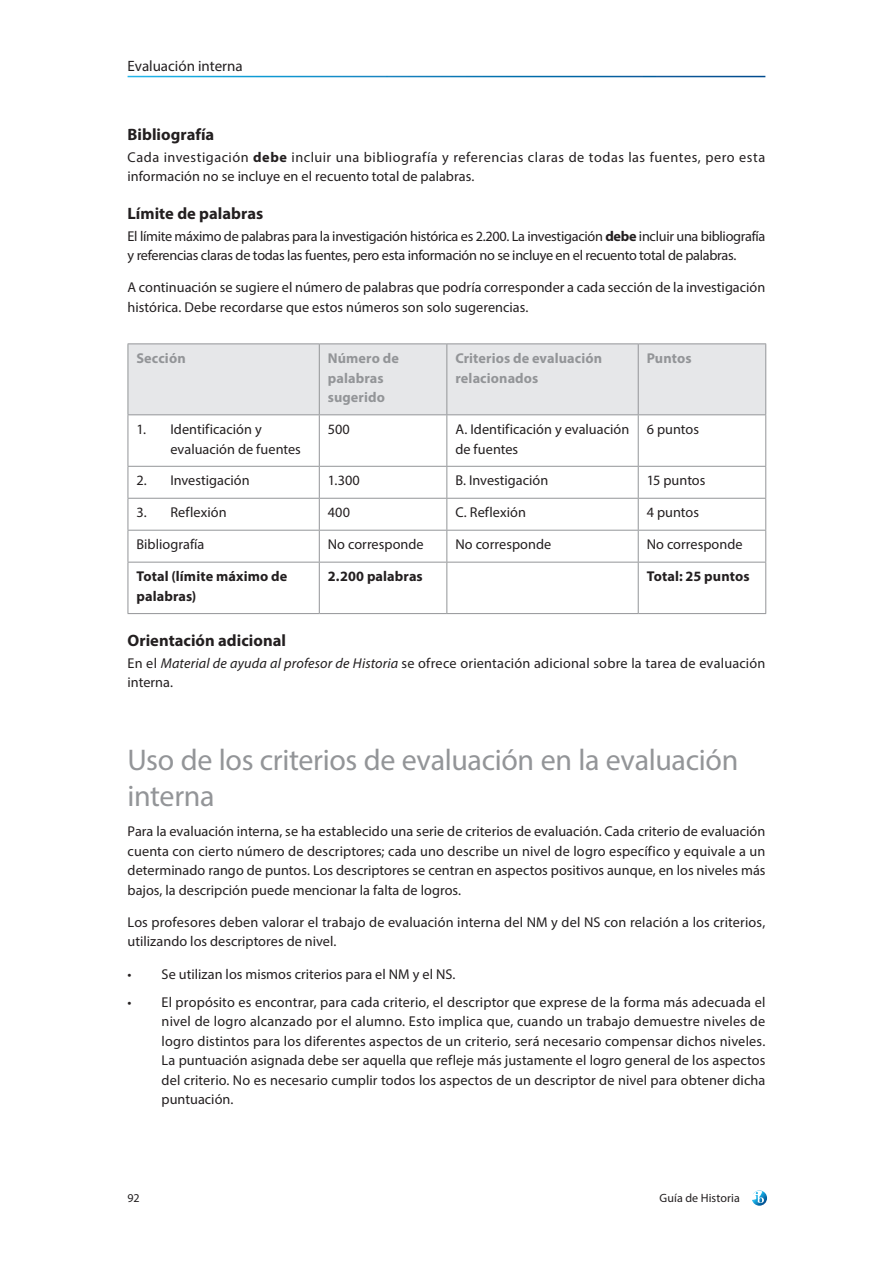
<style>
.page{position:relative;width:893px;height:1263px;background:#fff}
.page>*{position:absolute;margin:0;border:0;box-sizing:border-box;transform-origin:0 0}
.t1{font:30px/36px "Myriad Pro";letter-spacing:-.01em;color:#939598}
.t2{font:700 16.5px "Myriad Pro";color:#231f20}
.t3{font:15px "Myriad Pro";color:#231f20}
.t4{font:14.25px/19.5px "Myriad Pro";letter-spacing:.005em;color:#231f20}
.t5{font:14.25px/19.5px "Myriad Pro";letter-spacing:-.02em;color:#231f20}
.t6{font:14.25px/19.5px "Myriad Pro";letter-spacing:.035em;color:#231f20}
.t7{font:700 14.25px/19.5px "Myriad Pro";letter-spacing:.005em;color:#939598}
.t8{font:700 14.25px/19.5px "Myriad Pro";letter-spacing:.005em;color:#231f20}
.t9{font:12px "Myriad Pro";letter-spacing:.01em;color:#231f20}
.s1{font-weight:700}
.s2{font-style:italic}
</style>
<div class="page">
<svg style="left:752px;top:1190px;width:15px;height:16px"></svg>
<div style="left:129px;top:344px;width:636px;height:70px;background:#e6e7e9"></div>
<hr style="left:128px;top:343px;width:191px;height:1px;background:#939598">
<hr style="left:128px;top:344px;width:1px;height:70px;background:#939598">
<hr style="left:319px;top:343px;width:128px;height:1px;background:#939598">
<hr style="left:319px;top:344px;width:1px;height:70px;background:#939598">
<hr style="left:447px;top:343px;width:191px;height:1px;background:#939598">
<hr style="left:446px;top:344px;width:1px;height:70px;background:#939598">
<hr style="left:638px;top:343px;width:128px;height:1px;background:#939598">
<hr style="left:638px;top:344px;width:1px;height:70px;background:#939598">
<hr style="left:765px;top:344px;width:1px;height:70px;background:#939598">
<hr style="left:128px;top:414px;width:191px;height:1px;background:#939598">
<hr style="left:128px;top:415px;width:1px;height:51px;background:#939598">
<hr style="left:319px;top:414px;width:128px;height:1px;background:#939598">
<hr style="left:319px;top:415px;width:1px;height:51px;background:#939598">
<hr style="left:447px;top:414px;width:191px;height:1px;background:#939598">
<hr style="left:446px;top:415px;width:1px;height:51px;background:#939598">
<hr style="left:638px;top:414px;width:128px;height:1px;background:#939598">
<hr style="left:638px;top:415px;width:1px;height:51px;background:#939598">
<hr style="left:765px;top:415px;width:1px;height:51px;background:#939598">
<hr style="left:128px;top:466px;width:191px;height:1px;background:#939598">
<hr style="left:128px;top:467px;width:1px;height:31px;background:#939598">
<hr style="left:319px;top:466px;width:128px;height:1px;background:#939598">
<hr style="left:319px;top:467px;width:1px;height:31px;background:#939598">
<hr style="left:447px;top:466px;width:191px;height:1px;background:#939598">
<hr style="left:446px;top:467px;width:1px;height:31px;background:#939598">
<hr style="left:638px;top:466px;width:128px;height:1px;background:#939598">
<hr style="left:638px;top:467px;width:1px;height:31px;background:#939598">
<hr style="left:765px;top:467px;width:1px;height:31px;background:#939598">
<hr style="left:128px;top:498px;width:191px;height:1px;background:#939598">
<hr style="left:128px;top:499px;width:1px;height:31px;background:#939598">
<hr style="left:319px;top:498px;width:128px;height:1px;background:#939598">
<hr style="left:319px;top:499px;width:1px;height:31px;background:#939598">
<hr style="left:447px;top:498px;width:191px;height:1px;background:#939598">
<hr style="left:446px;top:499px;width:1px;height:31px;background:#939598">
<hr style="left:638px;top:498px;width:128px;height:1px;background:#939598">
<hr style="left:638px;top:499px;width:1px;height:31px;background:#939598">
<hr style="left:765px;top:499px;width:1px;height:31px;background:#939598">
<hr style="left:128px;top:530px;width:191px;height:1px;background:#939598">
<hr style="left:128px;top:531px;width:1px;height:31px;background:#939598">
<hr style="left:319px;top:530px;width:128px;height:1px;background:#939598">
<hr style="left:319px;top:531px;width:1px;height:31px;background:#939598">
<hr style="left:447px;top:530px;width:191px;height:1px;background:#939598">
<hr style="left:446px;top:531px;width:1px;height:31px;background:#939598">
<hr style="left:638px;top:530px;width:128px;height:1px;background:#939598">
<hr style="left:638px;top:531px;width:1px;height:31px;background:#939598">
<hr style="left:765px;top:531px;width:1px;height:31px;background:#939598">
<hr style="left:128px;top:562px;width:191px;height:1px;background:#939598">
<hr style="left:128px;top:562px;width:1px;height:51px;background:#939598">
<hr style="left:319px;top:562px;width:128px;height:1px;background:#939598">
<hr style="left:319px;top:562px;width:1px;height:51px;background:#939598">
<hr style="left:447px;top:562px;width:191px;height:1px;background:#939598">
<hr style="left:446px;top:562px;width:1px;height:51px;background:#939598">
<hr style="left:638px;top:562px;width:128px;height:1px;background:#939598">
<hr style="left:638px;top:562px;width:1px;height:51px;background:#939598">
<hr style="left:765px;top:562px;width:1px;height:51px;background:#939598">
<hr style="left:128px;top:613px;width:191px;height:1px;background:#939598">
<hr style="left:319px;top:613px;width:128px;height:1px;background:#939598">
<hr style="left:447px;top:613px;width:191px;height:1px;background:#939598">
<hr style="left:638px;top:613px;width:128px;height:1px;background:#939598">
<p class="t3" style="left:128px;top:57px;width:117px">Evaluación interna</p>
<p class="t2" style="left:128px;top:124px;width:88px">Bibliografía</p>
<p class="t6" style="left:128px;top:147px;width:639px">Cada investigación <span class="s1">debe</span> incluir una bibliografía y referencias claras de todas las fuentes, pero esta información no se incluye en el recuento total de palabras.</p>
<p class="t2" style="left:128px;top:203px;width:137px">Límite de palabras</p>
<p class="t5" style="left:128px;top:226px;width:639px">El límite máximo de palabras para la investigación histórica es 2.200. La investigación <span class="s1">debe</span> incluir una bibliografía y referencias claras de todas las fuentes, pero esta información no se incluye en el recuento total de palabras.</p>
<p class="t4" style="left:128px;top:278px;width:639px">A continuación se sugiere el número de palabras que podría corresponder a cada sección de la investigación histórica. Debe recordarse que estos números son solo sugerencias.</p>
<p class="t7" style="left:136px;top:348px;width:51px">Sección</p>
<p class="t7" style="left:328px;top:348px;width:73px">Número de palabras sugerido</p>
<p class="t7" style="left:455px;top:348px;width:148px">Criterios de evaluación relacionados</p>
<p class="t7" style="left:647px;top:348px;width:46px">Puntos</p>
<p class="t4" style="left:170px;top:419px;width:132px;text-indent:-34px">1. Identificación y evaluación de fuentes</p>
<p class="t4" style="left:328px;top:419px;width:24px">500</p>
<p class="t4" style="left:455px;top:419px;width:175px">A. Identificación y evaluación de fuentes</p>
<p class="t4" style="left:647px;top:419px;width:54px">6 puntos</p>
<p class="t4" style="left:136px;top:471px;width:115px">2. Investigación</p>
<p class="t4" style="left:328px;top:471px;width:34px">1.300</p>
<p class="t4" style="left:455px;top:471px;width:95px">B. Investigación</p>
<p class="t4" style="left:647px;top:471px;width:60px">15 puntos</p>
<p class="t4" style="left:136px;top:503px;width:92px">3. Reflexión</p>
<p class="t4" style="left:328px;top:503px;width:24px">400</p>
<p class="t4" style="left:455px;top:503px;width:72px">C. Reflexión</p>
<p class="t4" style="left:647px;top:503px;width:54px">4 puntos</p>
<p class="t4" style="left:136px;top:535px;width:70px">Bibliografía</p>
<p class="t4" style="left:328px;top:535px;width:97px">No corresponde</p>
<p class="t4" style="left:455px;top:535px;width:97px">No corresponde</p>
<p class="t4" style="left:647px;top:535px;width:97px">No corresponde</p>
<p class="t8" style="left:136px;top:566px;width:152px">Total (límite máximo de palabras)</p>
<p class="t8" style="left:328px;top:566px;width:97px">2.200 palabras</p>
<p class="t8" style="left:647px;top:566px;width:104px">Total: 25 puntos</p>
<p class="t2" style="left:128px;top:630px;width:160px">Orientación adicional</p>
<p class="t4" style="left:128px;top:653px;width:639px">En el <span class="s2">Material de ayuda al profesor de Historia</span> se ofrece orientación adicional sobre la tarea de evaluación interna.</p>
<h1 class="t1" style="left:128px;top:741px;width:612px">Uso de los criterios de evaluación en la evaluación interna</h1>
<p class="t4" style="left:128px;top:821px;width:639px;text-align:justify">Para la evaluación interna, se ha establecido una serie de criterios de evaluación. Cada criterio de evaluación cuenta con cierto número de descriptores; cada uno describe un nivel de logro específico y equivale a un determinado rango de puntos. Los descriptores se centran en aspectos positivos aunque, en los niveles más bajos, la descripción puede mencionar la falta de logros.</p>
<p class="t4" style="left:128px;top:912px;width:639px">Los profesores deben valorar el trabajo de evaluación interna del NM y del NS con relación a los criterios, utilizando los descriptores de nivel.</p>
<p class="t4" style="left:128px;top:964px;width:329px">• Se utilizan los mismos criterios para el NM y el NS.</p>
<p class="t4" style="left:162px;top:992px;width:605px;text-align:justify;text-indent:-34px">• El propósito es encontrar, para cada criterio, el descriptor que exprese de la forma más adecuada el nivel de logro alcanzado por el alumno. Esto implica que, cuando un trabajo demuestre niveles de logro distintos para los diferentes aspectos de un criterio, será necesario compensar dichos niveles.<br>La puntuación asignada debe ser aquella que refleje más justamente el logro general de los aspectos del criterio. No es necesario cumplir todos los aspectos de un descriptor de nivel para obtener dicha puntuación.</p>
<p class="t9" style="left:128px;top:1190px;width:14px">92</p>
<p class="t9" style="left:659px;top:1190px;width:82px">Guía de Historia</p>
</div>
